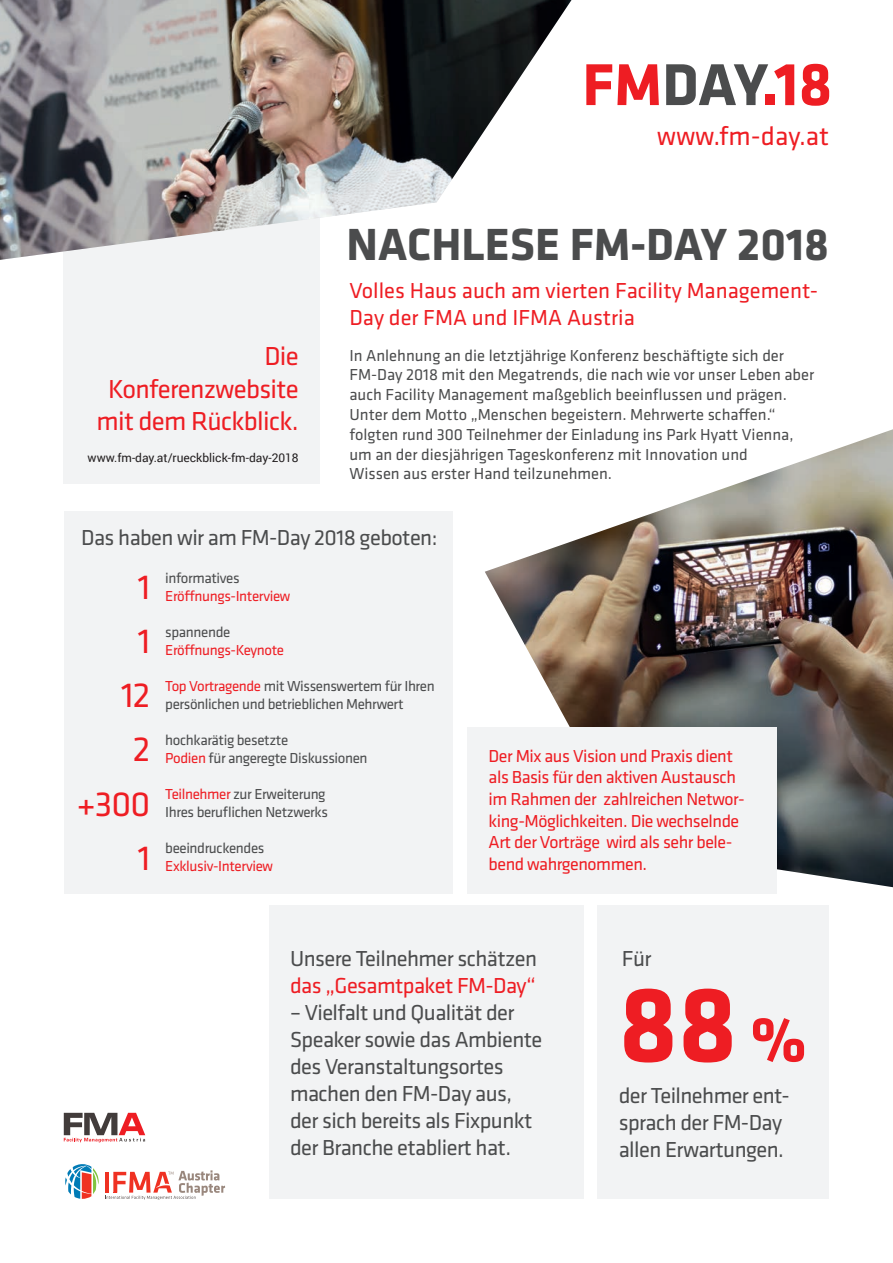
<style>
.page{position:relative;width:893px;height:1263px;background:#fff}
.page>*{position:absolute;margin:0;border:0;box-sizing:border-box;transform-origin:0 0}
.t1{font:700 111px "Klavika";color:#ee1d23}
.t2{font:700 46.65px "Klavika";color:#4b4c4d}
.t3{font:36px/54.3px "Klavika";color:#ee1d23;text-align:right}
.t4{font:27px/32.4px "Klavika";letter-spacing:-.025em;color:#ee1d23;text-align:right}
.t5{font:27px "Klavika";color:#ee1d23}
.t6{font:22.5px/27px "Klavika";letter-spacing:-.025em;color:#4b4c4d}
.t7{font:22.5px/27px "Klavika";color:#ee1d23}
.t8{font:22.5px "Klavika";letter-spacing:-.025em;color:#ee1d23}
.t9{font:18px/21.6px "Klavika";letter-spacing:-.025em;color:#ee1d23}
.t10{font:16.5px/19.8px "Klavika";color:#4b4c4d}
.t11{font:15px/18px "Klavika";letter-spacing:-.025em;color:#4b4c4d}
.t12{font:15px "Klavika";letter-spacing:-.025em;color:#ee1d23}
.t13{font:12px "Roboto";color:#231f20}
.s1{color:#ee1d23}
.s2{font-size:64.05px}
</style>
<div class="page">
<img style="left:485px;top:429px;width:408px;height:458px">
<div style="left:64px;top:170px;width:256px;height:314px;background:#f2f3f4"></div>
<div style="left:597px;top:906px;width:232px;height:293px;background:#f2f3f4"></div>
<img style="left:0;top:0;width:571px;height:260px">
<svg style="left:64px;top:1113px;width:81px;height:29px"></svg>
<svg style="left:65px;top:1164px;width:34px;height:35px"></svg>
<svg style="left:105px;top:1170px;width:120px;height:30px"></svg>
<div style="left:467px;top:727px;width:309px;height:167px;background:#f2f3f4"></div>
<div style="left:269px;top:906px;width:314px;height:293px;background:#f2f3f4"></div>
<div style="left:64px;top:512px;width:388px;height:382px;background:#f2f3f4"></div>
<svg style="left:586px;top:64px;width:73px;height:41px"></svg>
<svg style="left:666px;top:64px;width:102px;height:41px"></svg>
<div style="left:765px;top:95px;width:9px;height:10px;background:#ee1d23"></div>
<svg style="left:774px;top:64px;width:20px;height:41px"></svg>
<svg style="left:802px;top:64px;width:27px;height:42px"></svg>
<h3 class="t5" style="left:657px;top:118px;width:173px">www.fm-day.at</h3>
<h2 class="t2" style="left:347px;top:211px;width:484px">NACHLESE FM-DAY 2018</h2>
<h3 class="t4" style="left:96px;top:339px;width:204px">Die<br>Konferenzwebsite mit dem Rückblick.</h3>
<p class="t13" style="left:88px;top:450px;width:213px">www.fm-day.at/rueckblick-fm-day-2018</p>
<h3 class="t7" style="left:349px;top:276px;width:470px">Volles Haus auch am vierten Facility Management-<br>Day der FMA und IFMA Austria</h3>
<p class="t10" style="left:349px;top:345px;width:466px">In Anlehnung an die letztjährige Konferenz beschäftigte sich der FM-Day 2018 mit den Megatrends, die nach wie vor unser Leben aber auch Facility Management maßgeblich beeinflussen und prägen.<br>Unter dem Motto „Menschen begeistern. Mehrwerte schaffen.“ folgten rund 300 Teilnehmer der Einladung ins Park Hyatt Vienna, um an der diesjährigen Tageskonferenz mit Innovation und<br>Wissen aus erster Hand teilzunehmen.</p>
<h3 class="t6" style="left:81px;top:523px;width:358px">Das haben wir am FM-Day 2018 geboten:</h3>
<p class="t11" style="left:165px;top:568px;width:76px">informatives</p>
<p class="t12" style="left:165px;top:586px;width:127px">Eröffnungs-Interview</p>
<p class="t11" style="left:165px;top:622px;width:67px">spannende</p>
<p class="t12" style="left:165px;top:640px;width:120px">Eröffnungs-Keynote</p>
<p class="t11" style="left:165px;top:676px;width:271px"><span class="s1">Top Vortragende</span> mit Wissenswertem für Ihren persönlichen und betrieblichen Mehrwert</p>
<p class="t11" style="left:165px;top:730px;width:204px">hochkarätig besetzte<br><span class="s1">Podien</span> für angeregte Diskussionen</p>
<p class="t11" style="left:165px;top:784px;width:164px"><span class="s1">Teilnehmer</span> zur Erweiterung<br>Ihres beruflichen Netzwerks</p>
<p class="t11" style="left:165px;top:838px;width:101px">beeindruckendes</p>
<p class="t12" style="left:165px;top:856px;width:109px">Exklusiv-Interview</p>
<h3 class="t3" style="left:77px;top:558px;width:75px">1<br>1<br>12<br>2 +300<br>1</h3>
<p class="t9" style="left:489px;top:744px;width:258px">Der Mix aus Vision und Praxis dient als Basis für den aktiven Austausch im Rahmen der zahlreichen Networ&shy;king-Möglichkeiten. Die wechselnde<br>Art der Vorträge wird als sehr bele&shy;bend wahrgenommen.</p>
<h3 class="t6" style="left:290px;top:945px;width:249px">Unsere Teilnehmer schätzen</h3>
<h3 class="t8" style="left:290px;top:971px;width:247px">das „Gesamtpaket FM-Day“</h3>
<h3 class="t6" style="left:290px;top:999px;width:254px">– Vielfalt und Qualität der<br>Speaker sowie das Ambiente des Veranstaltungsortes machen den FM-Day aus, der sich bereits als Fixpunkt der Branche etabliert hat.</h3>
<h3 class="t6" style="left:622px;top:945px;width:31px">Für</h3>
<h1 class="t1" style="left:619px;top:944px;width:189px">88 <span class="s2">%</span></h1>
<h3 class="t6" style="left:619px;top:1081px;width:173px">der Teilnehmer ent&shy;sprach der FM-Day allen Erwartungen.</h3>
</div>
